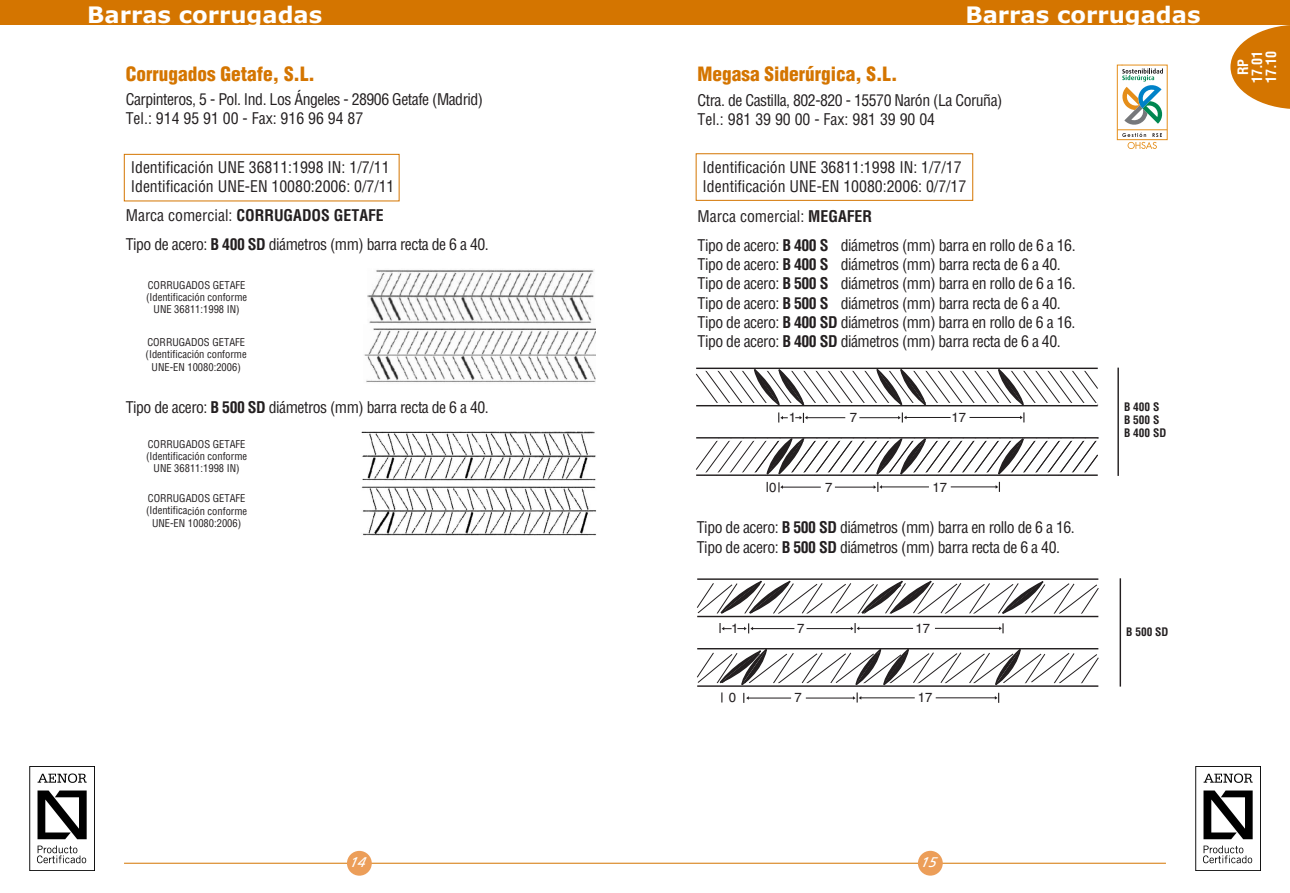
<style>
.page{position:relative;width:1290px;height:893px;background:#fff}
.page>*{position:absolute;margin:0;border:0;box-sizing:border-box;transform-origin:0 0}
.t1{font:700 22.75px "Verdana";color:#fff}
.t2{font:900 condensed 19.25px "Helvetica";color:#d47500}
.t3{font:condensed 15.75px/19.2px "Helvetica";letter-spacing:-.03em;color:#231f20}
.t4{font:condensed 15.75px/19.2px "Helvetica";color:#231f20}
.t5{font:700 condensed 14px/14px "Helvetica";color:#fff;text-align:center}
.t6{font:italic 14px "Frutiger";color:#fff}
.t7{font:13.3px "Helvetica";color:#231f20}
.t8{font:700 condensed 11.55px/13px "Helvetica";color:#231f20}
.t9{font:condensed 10.5px/12.2px "Helvetica";color:#231f20;text-align:center}
.s1{font-weight:700}
</style>
<div class="page">
<hr style="left:124px;top:863px;width:1042px;height:1px;background:#d47500">
<div style="left:918px;top:851px;width:25px;height:25px;background:#ec9e59;border-radius:50%"></div>
<svg style="left:1230px;top:25px;width:60px;height:84px"></svg>
<img style="left:1196px;top:766px;width:64px;height:104px">
<div style="left:347px;top:851px;width:25px;height:25px;background:#ec9e59;border-radius:50%"></div>
<img style="left:30px;top:766px;width:64px;height:104px">
<div style="left:0;top:0;width:1290px;height:25px;background:#d47500"></div>
<img style="left:361px;top:431px;width:235px;height:104px">
<img style="left:364px;top:269px;width:231px;height:113px">
<div style="left:124px;top:154px;width:275px;height:47px;border:1px solid #d47500"></div>
<hr style="left:859px;top:417px;width:40px;height:1px;background:#231f20">
<hr style="left:807px;top:417px;width:38px;height:1px;background:#231f20">
<svg style="left:795px;top:413px;width:12px;height:10px"></svg>
<svg style="left:778px;top:412px;width:10px;height:10px"></svg>
<hr style="left:906px;top:417px;width:44px;height:1px;background:#231f20">
<svg style="left:898px;top:412px;width:8px;height:10px"></svg>
<hr style="left:969px;top:417px;width:52px;height:1px;background:#231f20">
<svg style="left:1020px;top:412px;width:4px;height:10px"></svg>
<hr style="left:1117px;top:368px;width:2px;height:108px;background:#231f20">
<svg style="left:695px;top:367px;width:404px;height:39px"></svg>
<hr style="left:835px;top:487px;width:39px;height:1px;background:#231f20">
<hr style="left:782px;top:487px;width:39px;height:1px;background:#231f20">
<svg style="left:778px;top:482px;width:5px;height:10px"></svg>
<svg style="left:766px;top:482px;width:2px;height:10px"></svg>
<hr style="left:881px;top:486px;width:48px;height:1px;background:#231f20">
<svg style="left:873px;top:482px;width:9px;height:10px"></svg>
<hr style="left:951px;top:486px;width:46px;height:1px;background:#231f20">
<svg style="left:995px;top:482px;width:5px;height:10px"></svg>
<svg style="left:695px;top:437px;width:404px;height:39px"></svg>
<hr style="left:806px;top:628px;width:45px;height:1px;background:#231f20">
<hr style="left:752px;top:628px;width:42px;height:1px;background:#231f20">
<svg style="left:719px;top:623px;width:34px;height:10px"></svg>
<hr style="left:858px;top:628px;width:55px;height:1px;background:#231f20">
<svg style="left:851px;top:623px;width:8px;height:10px"></svg>
<hr style="left:935px;top:628px;width:65px;height:1px;background:#231f20">
<svg style="left:999px;top:623px;width:4px;height:10px"></svg>
<hr style="left:697px;top:616px;width:401px;height:1px;background:#231f20">
<hr style="left:697px;top:578px;width:401px;height:2px;background:#231f20">
<hr style="left:806px;top:697px;width:47px;height:2px;background:#231f20">
<hr style="left:748px;top:697px;width:43px;height:2px;background:#231f20">
<svg style="left:743px;top:693px;width:6px;height:10px"></svg>
<hr style="left:860px;top:697px;width:55px;height:1px;background:#231f20">
<svg style="left:853px;top:692px;width:8px;height:10px"></svg>
<hr style="left:936px;top:697px;width:60px;height:1px;background:#231f20">
<svg style="left:995px;top:693px;width:4px;height:10px"></svg>
<hr style="left:697px;top:685px;width:401px;height:2px;background:#231f20">
<hr style="left:1119px;top:578px;width:2px;height:109px;background:#231f20">
<svg style="left:697px;top:579px;width:402px;height:37px"></svg>
<svg style="left:697px;top:648px;width:402px;height:38px"></svg>
<div style="left:696px;top:153px;width:277px;height:48px;border:1px solid #d47500"></div>
<div style="left:1117px;top:65px;width:50px;height:75px;border:1px solid #e58e19"></div>
<hr style="left:1117px;top:129px;width:50px;height:1px;background:#e58e19">
<svg style="left:1121px;top:65px;width:42px;height:60px"></svg>
<svg style="left:1122px;top:133px;width:40px;height:16px"></svg>
<h1 class="t1" style="left:87px;top:5px;width:237px">Barras corrugadas</h1>
<h1 class="t1" style="left:965px;top:5px;width:237px">Barras corrugadas</h1>
<p class="t2" style="left:126px;top:66px;width:191px">Corrugados Getafe, S.L.</p>
<p class="t3" style="left:126px;top:91px;width:359px">Carpinteros, 5 - Pol. Ind. Los Ángeles - 28906 Getafe (Madrid)<br>Tel.: 914 95 91 00 - Fax: 916 96 94 87</p>
<p class="t4" style="left:131px;top:159px;width:265px">Identificación UNE 36811:1998 IN: 1/7/11<br>Identificación UNE-EN 10080:2006: 0/7/11</p>
<p class="t3" style="left:126px;top:202px;width:365px;line-height:29.2px">Marca comercial: <span class="s1">CORRUGADOS GETAFE<br></span>Tipo de acero: <span class="s1">B 400 SD</span> diámetros (mm) barra recta de 6 a 40.</p>
<p class="t2" style="left:698px;top:67px;width:201px">Megasa Siderúrgica, S.L.</p>
<p class="t3" style="left:698px;top:91px;width:306px">Ctra. de Castilla, 802-820 - 15570 Narón (La Coruña)<br>Tel.: 981 39 90 00 - Fax: 981 39 90 04</p>
<p class="t4" style="left:702px;top:159px;width:265px">Identificación UNE 36811:1998 IN: 1/7/17<br>Identificación UNE-EN 10080:2006: 0/7/17</p>
<p class="t3" style="left:698px;top:203px;width:379px;line-height:29.2px">Marca comercial: <span class="s1">MEGAFER<br></span>Tipo de acero: <span class="s1">B 400 S</span> diámetros (mm) barra en rollo de 6 a 16.</p>
<p class="t3" style="left:698px;top:256px;width:379px">Tipo de acero: <span class="s1">B 400 S</span> diámetros (mm) barra recta de 6 a 40.<br>Tipo de acero: <span class="s1">B 500 S</span> diámetros (mm) barra en rollo de 6 a 16.<br>Tipo de acero: <span class="s1">B 500 S</span> diámetros (mm) barra recta de 6 a 40.<br>Tipo de acero: <span class="s1">B 400 SD</span> diámetros (mm) barra en rollo de 6 a 16.<br>Tipo de acero: <span class="s1">B 400 SD</span> diámetros (mm) barra recta de 6 a 40.</p>
<p class="t9" style="left:146px;top:280px;width:103px">CORRUGADOS GETAFE (Identificación conforme<br>UNE 36811:1998 IN)</p>
<p class="t9" style="left:146px;top:337px;width:103px">CORRUGADOS GETAFE (Identificación conforme<br>UNE-EN 10080:2006)</p>
<p class="t3" style="left:126px;top:399px;width:365px">Tipo de acero: <span class="s1">B 500 SD</span> diámetros (mm) barra recta de 6 a 40.</p>
<p class="t9" style="left:146px;top:439px;width:103px">CORRUGADOS GETAFE (Identificación conforme<br>UNE 36811:1998 IN)</p>
<p class="t9" style="left:146px;top:493px;width:103px">CORRUGADOS GETAFE (Identificación conforme<br>UNE-EN 10080:2006)</p>
<p class="t7" style="left:850px;top:413px;width:9px">7</p>
<p class="t8" style="left:1124px;top:401px;width:44px">B 400 S<br>B 500 S<br>B 400 SD</p>
<p class="t7" style="left:789px;top:413px;width:9px">1</p>
<p class="t7" style="left:951px;top:413px;width:16px">17</p>
<p class="t7" style="left:769px;top:482px;width:9px">0</p>
<p class="t7" style="left:932px;top:482px;width:16px">17</p>
<p class="t7" style="left:825px;top:482px;width:9px">7</p>
<p class="t3" style="left:697px;top:519px;width:379px">Tipo de acero: <span class="s1">B 500 SD</span> diámetros (mm) barra en rollo de 6 a 16.<br>Tipo de acero: <span class="s1">B 500 SD</span> diámetros (mm) barra recta de 6 a 40.</p>
<p class="t7" style="left:731px;top:623px;width:9px">1</p>
<p class="t7" style="left:915px;top:623px;width:16px">17</p>
<p class="t7" style="left:797px;top:623px;width:9px">7</p>
<p class="t7" style="left:729px;top:693px;width:9px">0</p>
<p class="t7" style="left:918px;top:693px;width:16px">17</p>
<p class="t7" style="left:794px;top:693px;width:9px">7</p>
<p class="t8" style="left:1126px;top:626px;width:44px">B 500 SD</p>
<p class="t5" style="left:1237px;top:83px;width:34px;rotate:-90deg">RP<br>17.01<br>17.10</p>
<p class="t6" style="left:349px;top:856px;width:20px">14</p>
<p class="t6" style="left:920px;top:856px;width:17px">15</p>
</div>
